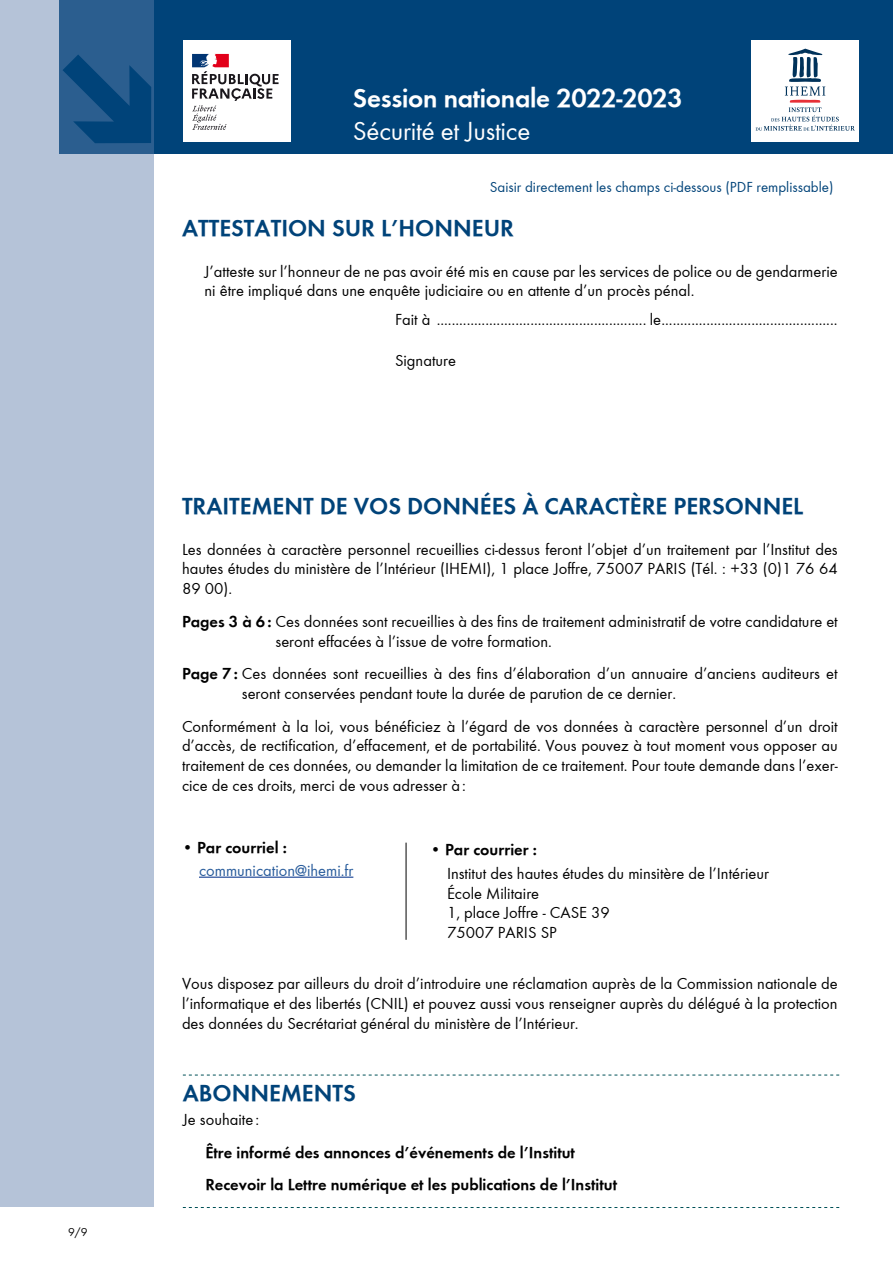
<style>
.page{position:relative;width:893px;height:1263px;background:#fff}
.page>*{position:absolute;margin:0;border:0;box-sizing:border-box;transform-origin:0 0}
.t1{font:700 27px "Function";letter-spacing:-.01em;color:#fff}
.t2{font:27px "Function";letter-spacing:-.01em;color:#fff}
.t3{font:700 24px "Function";color:#004379}
.t4{font:16.5px/19.8px "Function";color:#000}
.t5{font:700 16.5px/32.5px "Function";color:#000}
.t6{font:16.5px/22.2px "Function";color:#275b9b}
.t7{font:15px "Function";color:#004379}
.t8{font:12px "Function";color:#000}
.s1{font-weight:700}
.s2{color:#000}
.s3{font-weight:700;color:#000}
</style>
<div class="page">
<div style="left:60px;top:0;width:833px;height:153px;background:#004379"></div>
<div style="left:0;top:0;width:154px;height:1206px;background:#b5c3d8"></div>
<div style="left:183px;top:41px;width:108px;height:101px;background:#fff"></div>
<svg style="left:192px;top:54px;width:87px;height:76px"></svg>
<svg style="left:751px;top:40px;width:107px;height:102px;background:#e9ecef"></svg>
<hr style="left:199px;top:877px;width:154px;height:1px;background:#164194">
<hr style="left:406px;top:843px;width:1px;height:97px;background:#000">
<svg style="left:183px;top:1075px;width:656px;height:1px"></svg>
<svg style="left:183px;top:1207px;width:656px;height:1px"></svg>
<svg style="left:59px;top:37px;width:117px;height:117px"></svg>
<p class="t8" style="left:68px;top:1225px;width:21px">9/9</p>
<h1 class="t1" style="left:353px;top:82px;width:331px">Session nationale 2022-2023</h1>
<h1 class="t2" style="left:353px;top:115px;width:179px">Sécurité et Justice</h1>
<p class="t7" style="left:490px;top:179px;width:345px">Saisir directement les champs ci-dessous (PDF remplissable)</p>
<h2 class="t3" style="left:182px;top:213px;width:334px">ATTESTATION SUR L’HONNEUR</h2>
<p class="t4" style="left:204px;top:261px;width:635px">J’atteste sur l’honneur de ne pas avoir été mis en cause par les services de police ou de gendarmerie ni être impliqué dans une enquête judiciaire ou en attente d’un procès pénal.</p>
<p class="t4" style="left:395px;top:309px;width:268px">Fait à ........................................................ le</p>
<p class="t4" style="left:395px;top:350px;width:63px">Signature</p>
<h2 class="t3" style="left:182px;top:491px;width:623px">TRAITEMENT DE VOS DONNÉES À CARACTÈRE PERSONNEL</h2>
<p class="t4" style="left:182px;top:539px;width:657px;text-align:justify">Les données à caractère personnel recueillies ci-dessus feront l’objet d’un traitement par l’Institut des hautes études du ministère de l’Intérieur (IHEMI), 1 place Joffre, 75007 PARIS (Tél. : +33 (0)1 76 64<br>89 00).</p>
<p class="t4" style="left:276px;top:611px;width:564px;text-indent:-94px"><span class="s1">Pages 3 à 6:</span> Ces données sont recueillies à des fins de traitement administratif de votre candidature et seront effacées à l’issue de votre formation.</p>
<p class="t4" style="left:242px;top:664px;width:597px;text-indent:-60px"><span class="s1">Page 7:</span> Ces données sont recueillies à des fins d’élaboration d’un annuaire d’anciens auditeurs et seront conservées pendant toute la durée de parution de ce dernier.</p>
<p class="t4" style="left:182px;top:716px;width:657px;text-align:justify">Conformément à la loi, vous bénéficiez à l’égard de vos données à caractère personnel d’un droit d’accès, de rectification, d’effacement, et de portabilité. Vous pouvez à tout moment vous opposer au traitement de ces données, ou demander la limitation de ce traitement. Pour toute demande dans l’exer&shy;cice de ces droits, merci de vous adresser à:</p>
<p class="t6" style="left:199px;top:837px;width:156px;text-indent:-17px"><span class="s2">•</span> <span class="s3">Par courriel : </span>communication@ihemi.fr</p>
<p class="t4" style="left:447px;top:837px;width:323px;line-height:24px;text-indent:-17px">• <span class="s1">Par courrier :<br></span>Institut des hautes études du minsitère de l’Intérieur</p>
<p class="t4" style="left:447px;top:883px;width:164px">École Militaire<br>1, place Joffre - CASE 39<br>75007 PARIS SP</p>
<p class="t4" style="left:182px;top:973px;width:657px;text-align:justify">Vous disposez par ailleurs du droit d’introduire une réclamation auprès de la Commission nationale de l’informatique et des libertés (CNIL) et pouvez aussi vous renseigner auprès du délégué à la protection des données du Secrétariat général du ministère de l’Intérieur.</p>
<h2 class="t3" style="left:183px;top:1079px;width:175px">ABONNEMENTS</h2>
<p class="t4" style="left:183px;top:1110px;width:78px">Je souhaite :</p>
<p class="t5" style="left:205px;top:1136px;width:413px">Être informé des annonces d’événements de l’Institut<br>Recevoir la Lettre numérique et les publications de l’Institut</p>
</div>
